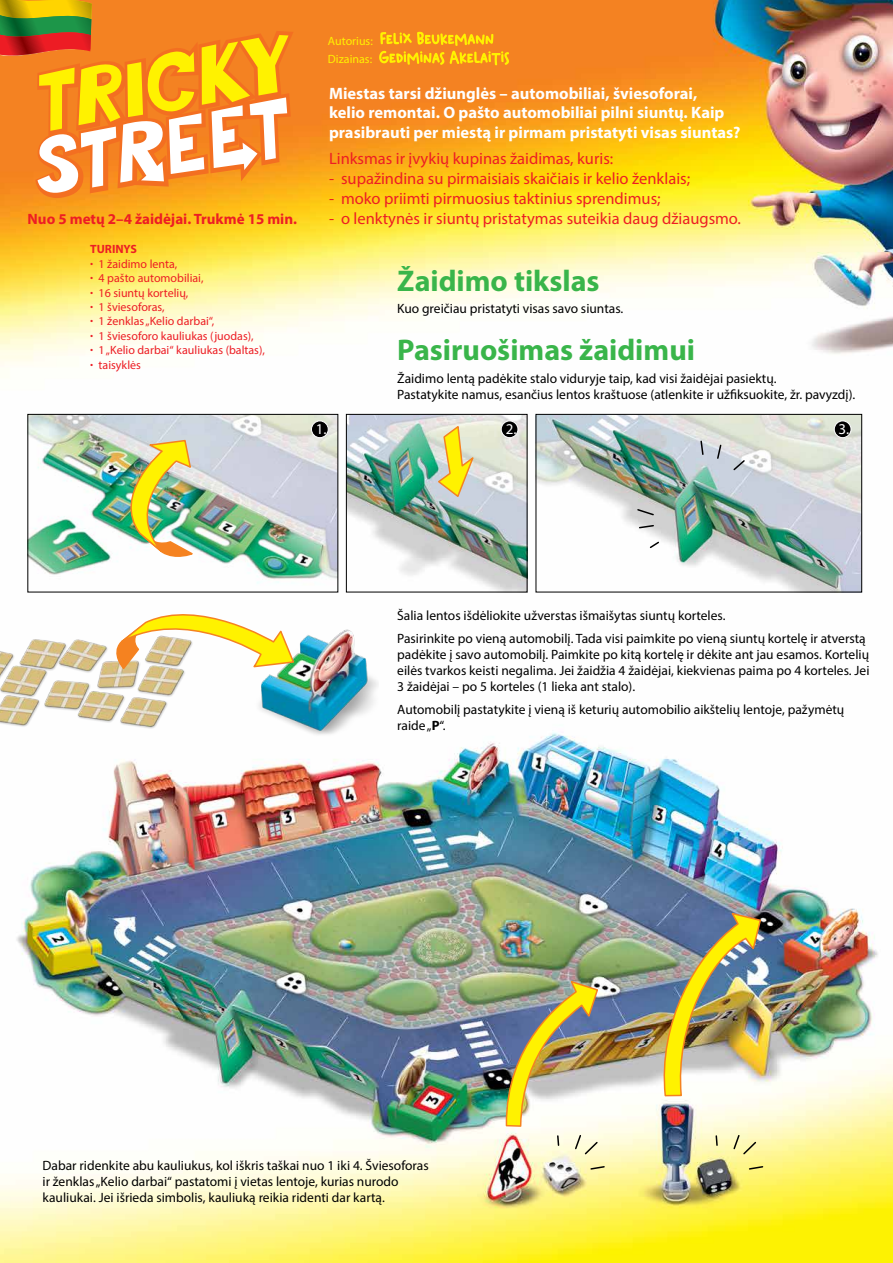
<style>
.page{position:relative;width:893px;height:1263px;background:#fff}
.page>*{position:absolute;margin:0;border:0;box-sizing:border-box;transform-origin:0 0}
.t1{font:700 30px "Myriad Pro";color:#39b54a}
.t2{font:16.5px "Myriad Pro";color:#ed1d24}
.t3{font:700 16.5px/19.8px "Myriad Pro";color:#fff}
.t4{font:700 15px "Myriad Pro";color:#ed1d24}
.t5{font:15px "Myriad Pro";color:#fff}
.t6{font:13.5px/16.2px "Myriad Pro";color:#000}
.t7{font:12px/14.4px "Myriad Pro";color:#ed1d24}
.t8{font:12px/18px "Myriad Pro";color:#fff200}
.s1{font-weight:700}
</style>
<div class="page">
<img style="left:0;top:0;width:893px;height:1263px">
<img style="left:30px;top:416px;width:306px;height:170px">
<div style="left:28px;top:414px;width:310px;height:178px;border:1px solid #000"></div>
<img style="left:348px;top:416px;width:177px;height:174px">
<div style="left:346px;top:414px;width:181px;height:178px;border:1px solid #000"></div>
<img style="left:538px;top:416px;width:322px;height:174px">
<div style="left:536px;top:414px;width:326px;height:178px;border:1px solid #000"></div>
<svg style="left:436px;top:424px;width:40px;height:75px;background:#e5db89"></svg>
<img style="left:658px;top:911px;width:104px;height:186px">
<img style="left:505px;top:979px;width:94px;height:148px">
<img style="left:0;top:599px;width:378px;height:139px">
<img style="left:111px;top:439px;width:83px;height:125px">
<svg style="left:107px;top:597px;width:189px;height:76px"></svg>
<div style="left:311px;top:421px;width:17px;height:17px;background:#000;border-radius:50%"></div>
<div style="left:311px;top:421px;width:17px;height:17px;border:1px solid #fff;border-radius:50%"></div>
<div style="left:501px;top:421px;width:17px;height:17px;background:#000;border-radius:50%"></div>
<div style="left:501px;top:421px;width:17px;height:17px;border:1px solid #fff;border-radius:50%"></div>
<div style="left:834px;top:421px;width:17px;height:17px;background:#000;border-radius:50%"></div>
<div style="left:834px;top:421px;width:17px;height:17px;border:1px solid #fff;border-radius:50%"></div>
<svg style="left:589px;top:1165px;width:17px;height:5px"></svg>
<svg style="left:574px;top:1134px;width:25px;height:22px"></svg>
<svg style="left:556px;top:1134px;width:4px;height:13px"></svg>
<svg style="left:748px;top:1165px;width:16px;height:5px"></svg>
<svg style="left:732px;top:1134px;width:25px;height:22px"></svg>
<svg style="left:715px;top:1134px;width:4px;height:13px"></svg>
<svg style="left:699px;top:440px;width:5px;height:16px"></svg>
<svg style="left:716px;top:444px;width:6px;height:16px"></svg>
<svg style="left:732px;top:459px;width:14px;height:13px"></svg>
<svg style="left:636px;top:508px;width:19px;height:8px"></svg>
<svg style="left:638px;top:524px;width:17px;height:5px"></svg>
<svg style="left:648px;top:540px;width:12px;height:9px"></svg>
<svg style="left:379px;top:31px;width:130px;height:34px;background:#f7a417"></svg>
<svg style="left:0;top:0;width:294px;height:198px;background:#ef9e38"></svg>
<p class="t8" style="left:328px;top:31px;width:46px">Autorius:<br>Dizainas:</p>
<p class="t3" style="left:329px;top:83px;width:413px">Miestas tarsi džiunglės – automobiliai, šviesoforai,<br>kelio remontai. O pašto automobiliai pilni siuntų. Kaip prasibrauti per miestą ir pirmam pristatyti visas siuntas?</p>
<p class="t2" style="left:329px;top:149px;width:286px">Linksmas ir įvykių kupinas žaidimas, kuris:</p>
<p class="t2" style="left:329px;top:169px;width:363px">- supažindina su pirmaisiais skaičiais ir kelio ženklais;</p>
<p class="t2" style="left:329px;top:188px;width:333px">- moko priimti pirmuosius taktinius sprendimus;</p>
<p class="t4" style="left:28px;top:209px;width:271px">Nuo 5 metų 2–4 žaidėjai. Trukmė 15 min.</p>
<p class="t2" style="left:329px;top:208px;width:414px">- o lenktynės ir siuntų pristatymas suteikia daug džiaugsmo.</p>
<p class="t7" style="left:90px;top:242px;width:176px"><span class="s1">TURINYS<br>·</span> 1 žaidimo lenta,<br><span class="s1">·</span> 4 pašto automobiliai,<br><span class="s1">·</span> 16 siuntų kortelių,<br><span class="s1">·</span> 1 šviesoforas,<br><span class="s1">·</span> 1 ženklas „Kelio darbai“,<br><span class="s1">·</span> 1 šviesoforo kauliukas (juodas),<br><span class="s1">·</span> 1 „Kelio darbai“ kauliukas (baltas), <span class="s1">·</span> taisyklės</p>
<h1 class="t1" style="left:397px;top:261px;width:204px">Žaidimo tikslas</h1>
<p class="t6" style="left:397px;top:300px;width:228px">Kuo greičiau pristatyti visas savo siuntas.</p>
<h1 class="t1" style="left:397px;top:331px;width:299px">Pasiruošimas žaidimui</h1>
<p class="t6" style="left:397px;top:370px;width:460px">Žaidimo lentą padėkite stalo viduryje taip, kad visi žaidėjai pasiektų.<br>Pastatykite namus, esančius lentos kraštuose (atlenkite ir užfiksuokite, žr. pavyzdį).</p>
<p class="t5" style="left:316px;top:419px;width:12px">1.</p>
<p class="t5" style="left:506px;top:419px;width:12px">2.</p>
<p class="t5" style="left:838px;top:419px;width:12px">3.</p>
<p class="t6" style="left:397px;top:604px;width:470px;line-height:22.5px">Šalia lentos išdėliokite užverstas išmaišytas siuntų korteles.<br>Pasirinkite po vieną automobilį. Tada visi paimkite po vieną siuntų kortelę ir atverstą</p>
<p class="t6" style="left:397px;top:646px;width:474px;text-align:justify">padėkite į savo automobilį. Paimkite po kitą kortelę ir dėkite ant jau esamos. Kortelių eilės tvarkos keisti negalima. Jei žaidžia 4 žaidėjai, kiekvienas paima po 4 korteles. Jei 3 žaidėjai – po 5 korteles (1 lieka ant stalo).</p>
<p class="t6" style="left:397px;top:701px;width:449px">Automobilį pastatykite į vieną iš keturių automobilio aikštelių lentoje, pažymėtų raide „<span class="s1">P</span>“.</p>
<p class="t6" style="left:43px;top:1157px;width:388px">Dabar ridenkite abu kauliukus, kol iškris taškai nuo 1 iki 4. Šviesoforas ir ženklas „Kelio darbai“ pastatomi į vietas lentoje, kurias nurodo kauliukai. Jei išrieda simbolis, kauliuką reikia ridenti dar kartą.</p>
</div>
